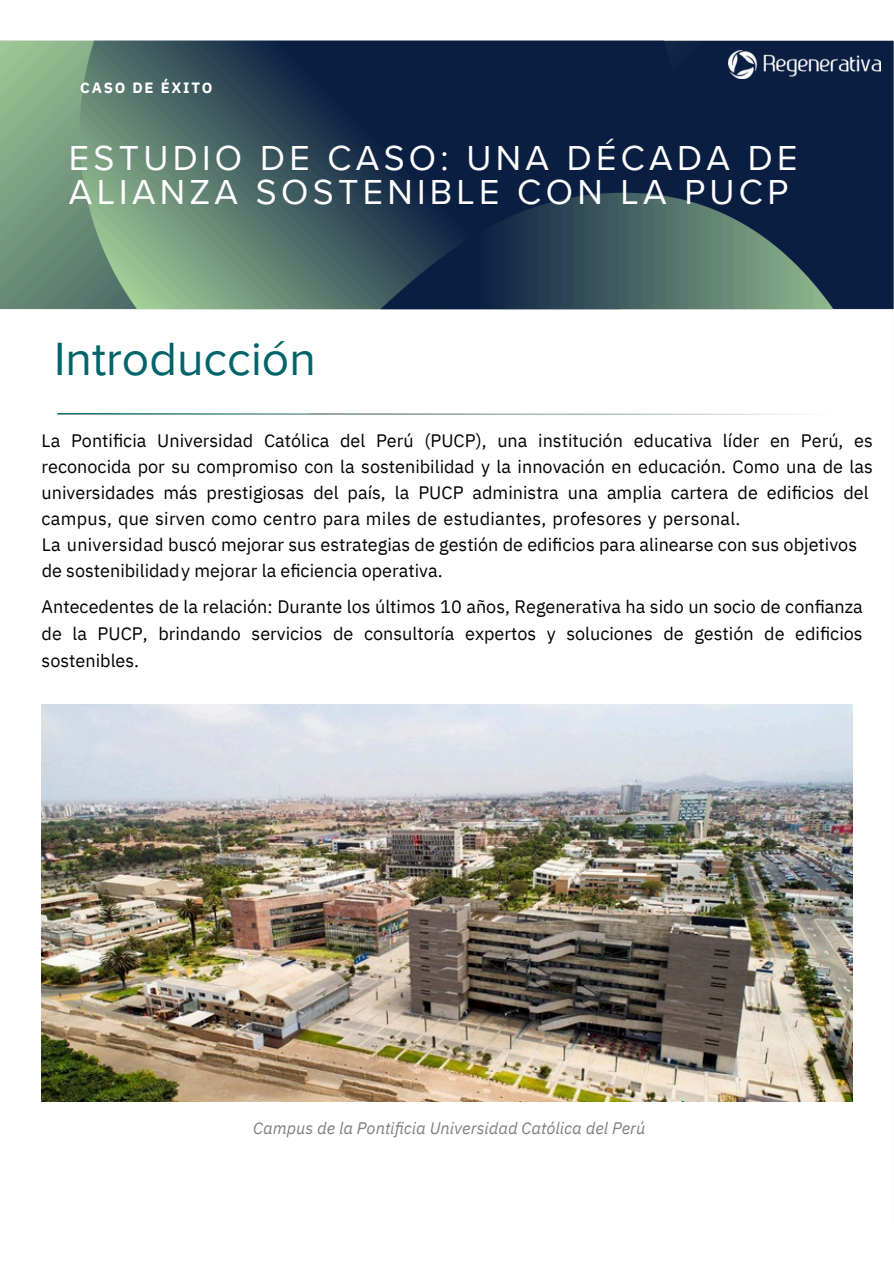
<style>
.page{position:relative;width:894px;height:1264px;background:#fff}
.page>*{position:absolute;margin:0;border:0;box-sizing:border-box;transform-origin:0 0}
.t1{font:48px "Proxima Nova";color:#00646a}
.t2{font:35.7px/33.8px "Proxima Nova";letter-spacing:.12em;color:#fff}
.t3{font:18px/25.8px "IBM Plex Sans";color:#000;text-align:justify}
.t4{font:italic 16.5px "IBM Plex Sans";color:#7f7f7f}
.t5{font:700 14.85px "IBM Plex Sans";letter-spacing:.12em;color:#fff}
</style>
<div class="page">
<img style="left:0;top:40px;width:893px;height:1062px">
<img style="left:728px;top:51px;width:152px;height:28px">
<img style="left:42px;top:413px;width:810px;height:1px">
<img style="left:42px;top:704px;width:810px;height:397px">
<h3 class="t5" style="left:80px;top:78px;width:134px">CASO DE ÉXITO</h3>
<p class="t2" style="left:69px;top:142px;width:729px">ESTUDIO DE CASO: UNA DÉCADA DE<br>ALIANZA SOSTENIBLE CON LA PUCP</p>
<p class="t1" style="left:54px;top:330px;width:263px">Introducción</p>
<p class="t3" style="left:42px;top:428px;width:832px;text-align:left">La Pontificia Universidad Católica del Perú (PUCP), una institución educativa líder en Perú, es reconocida por su compromiso con la sostenibilidad y la innovación en educación. Como una de las universidades más prestigiosas del país, la PUCP administra una amplia cartera de edificios del campus, que sirven como centro para miles de estudiantes, profesores y personal.<br>La universidad buscó mejorar sus estrategias de gestión de edificios para alinearse con sus objetivos de sostenibilidady mejorar la eficiencia operativa.</p>
<p class="t3" style="left:42px;top:593px;width:822px;line-height:27px">Antecedentes de la relación: Durante los últimos 10 años, Regenerativa ha sido un socio de confianza de la PUCP, brindando servicios de consultoría expertos y soluciones de gestión de edificios sostenibles.</p>
<h3 class="t4" style="left:253px;top:1116px;width:393px">Campus de la Pontificia Universidad Católica del Perú</h3>
</div>
